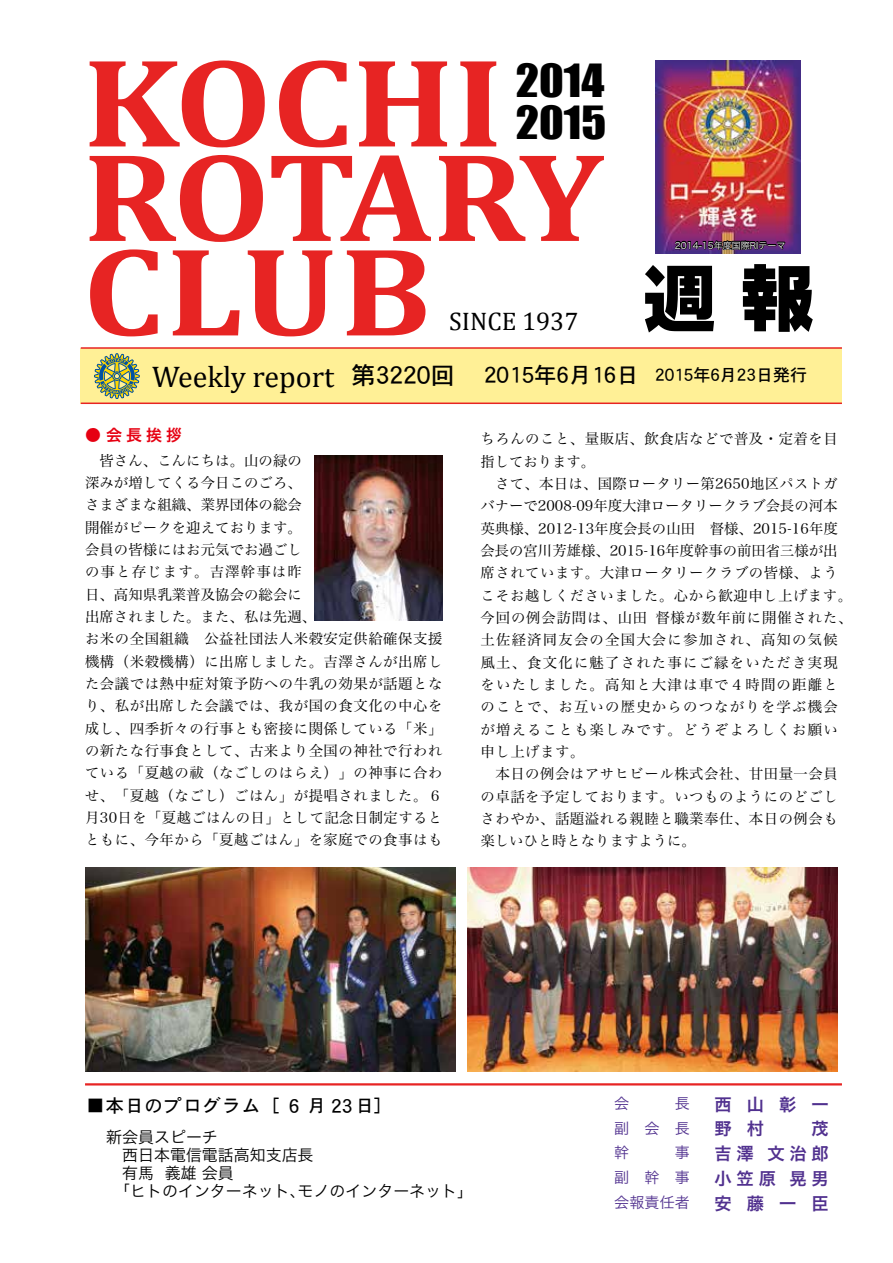
<style>
.page{position:relative;width:893px;height:1263px;background:#fff}
.page>*{position:absolute;margin:0;border:0;box-sizing:border-box;transform-origin:0 0}
.t1{font:700 127.5px/94.5px "Cambria";letter-spacing:-.005em;color:#e72423;scale:1.1 1}
.t2{font:73.5px "NIS S10 83 pv RKSJ H";color:#000}
.t3{font:42px/42px "Impact";color:#000;scale:1.1 1}
.t4{font:30px "Cambria";color:#000}
.t5{font:25.5px "Cambria";color:#000}
.t6{font:19.2px "DFHS Gothic W5 MP RKSJ H";color:#000}
.t7{font:18px "DFHS Gothic W5 MP RKSJ H";letter-spacing:.08em;color:#000}
.t8{font:17.25px/24.8px "Hira Kaku Pro W6";letter-spacing:.875em;color:#51318f;text-align:justify}
.t9{font:16.95px "DFHS Gothic W5 MP RKSJ H";color:#000}
.t10{font:15.9px/18px "Hira Kaku Pro N W3";color:#000}
.t11{font:15.9px "Hira Kaku Pro W6";color:#e60012}
.t12{font:15px/24.8px "Hira Kaku Pro W3";letter-spacing:.52em;color:#51318f;text-align:justify}
.t13{font:14.4px/22.4px "Hira Min Pro W3";letter-spacing:.04em;color:#000}
.t14{font:9px "Hira Kaku Pro W3";color:#fff}
.s1{font-size:24.45px}
.s2{font-size:22.35px}
.s3{font-size:19.2px}
</style>
<div class="page">
<div style="left:81px;top:348px;width:761px;height:55px;background:#fff096"></div>
<hr style="left:81px;top:347px;width:761px;height:2px;background:#e72423">
<hr style="left:81px;top:402px;width:761px;height:2px;background:#e72423">
<hr style="left:85px;top:1083px;width:757px;height:2px;background:#e72423">
<svg style="left:94px;top:353px;width:46px;height:46px"></svg>
<img style="left:656px;top:61px;width:145px;height:193px">
<svg style="left:674px;top:224px;width:113px;height:30px;background:#6d2b5d"></svg>
<img style="left:315px;top:455px;width:127px;height:166px">
<img style="left:468px;top:867px;width:370px;height:204px">
<img style="left:85px;top:867px;width:370px;height:204px">
<h1 class="t1" style="left:83px;top:53px;width:474px">KOCHI<br>ROTARY<br>CLUB</h1>
<h3 class="t4" style="left:152px;top:359px;width:183px">Weekly report</h3>
<h3 class="t3" style="left:516px;top:58px;width:84px">2014<br>2015</h3>
<p class="t14" style="left:675px;top:237px;width:112px">2014-15年度国際RIテーマ</p>
<h2 class="t2" style="left:642px;top:252px;width:173px">週報</h2>
<h3 class="t5" style="left:449px;top:306px;width:131px">SINCE 1937</h3>
<p class="t9" style="left:351px;top:367px;width:457px"><span class="s1">第3220回</span> <span class="s2">2015年6月16日</span> 2015年6月23日発行</p>
<p class="t11" style="left:85px;top:420px;width:98px">● 会長挨拶</p>
<p class="t13" style="left:85px;top:448px;width:359px">　皆さん、こんにちは。山の緑の<br>深みが増してくる今日このごろ、<br>さまざまな組織、業界団体の総会<br>開催がピークを迎えております。<br>会員の皆様にはお元気でお過ごし<br>の事と存じます。吉澤幹事は昨<br>日、高知県乳業普及協会の総会に<br>出席されました。また、私は先週、<br>お米の全国組織　公益社団法人米穀安定供給確保支援機構（米穀機構）に出席しました。吉澤さんが出席した会議では熱中症対策予防への牛乳の効果が話題となり、私が出席した会議では、我が国の食文化の中心を成し、四季折々の行事とも密接に関係している「米」の新たな行事食として、古来より全国の神社で行われている「夏越の祓（なごしのはらえ）」の神事に合わせ、「夏越（なごし）ごはん」が提唱されました。６月30日を「夏越ごはんの日」として記念日制定するとともに、今年から「夏越ごはん」を家庭での食事はも</p>
<p class="t13" style="left:480px;top:426px;width:374px">ちろんのこと、量販店、飲食店などで普及・定着を目指しております。<br>　さて、本日は、国際ロータリー第2650地区パストガバナーで2008-09年度大津ロータリークラブ会長の河本英典様、2012-13年度会長の山田　督様、2015-16年度会長の宮川芳雄様、2015-16年度幹事の前田省三様が出席されています。大津ロータリークラブの皆様、ようこそお越しくださいました。心から歓迎申し上げます。今回の例会訪問は、山田 督様が数年前に開催された、土佐経済同友会の全国大会に参加され、高知の気候風土、食文化に魅了された事にご縁をいただき実現をいたしました。高知と大津は車で４時間の距離とのことで、お互いの歴史からのつながりを学ぶ機会が増えることも楽しみです。どうぞよろしくお願い申し上げます。<br>　本日の例会はアサヒビール株式会社、甘田量一会員の卓話を予定しております。いつものようにのどごしさわやか、話題溢れる親睦と職業奉仕、本日の例会も楽しいひと時となりますように。</p>
<p class="t7" style="left:86px;top:1097px;width:307px">■本日のプログラム［ 　月 <span class="s3">23</span>日］</p>
<h3 class="t6" style="left:289px;top:1096px;width:12px">6</h3>
<p class="t10" style="left:106px;top:1127px;width:368px">新会員スピーチ<br>　西日本電信電話高知支店長<br>　有馬 義雄 会員<br>　「ヒトのインターネット、モノのインターネット」</p>
<p class="t12" style="left:614px;top:1090px;width:16px">会</p>
<p class="t12" style="left:614px;top:1090px;width:77px;text-indent:61px">長副会長幹</p>
<p class="t12" style="left:614px;top:1139px;width:77px;text-indent:61px">事副幹事会報責任者</p>
<p class="t8" style="left:714px;top:1091px;width:116px">西山彰一野村　茂吉澤 文治郎小笠原 晃男安藤一臣</p>
</div>
